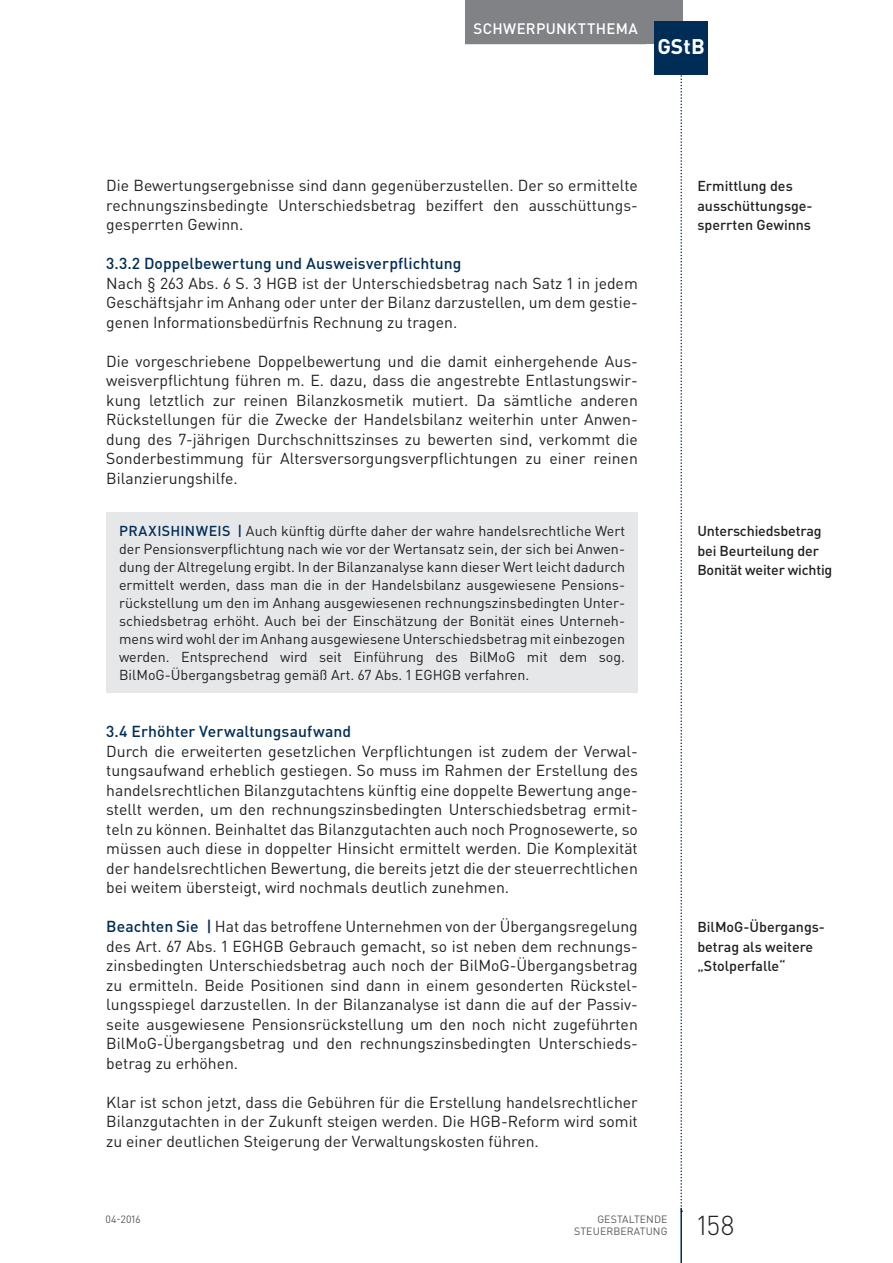
<style>
.page{position:relative;width:893px;height:1263px;background:#fff}
.page>*{position:absolute;margin:0;border:0;box-sizing:border-box;transform-origin:0 0}
.t1{font:300 27px "DIN Pro";color:#231f20}
.t2{font:700 21px "DIN Pro";color:#fff}
.t3{font:15.75px/19.5px "DIN Pro";color:#231f20;text-align:justify}
.t4{font:500 15.75px "DIN Pro";letter-spacing:.005em;color:#002d56}
.t5{font:500 15px "DIN Pro";letter-spacing:.02em;color:#fff}
.t6{font:14.25px/18px "DIN Pro";color:#231f20;text-align:justify}
.t7{font:500 14.25px/19.5px "DIN Pro";color:#231f20}
.t8{font:10.5px/12.8px "DIN Pro";letter-spacing:.01em;color:#57585a;text-align:right}
.s1{font-weight:500;color:#002d56}
</style>
<div class="page">
<svg style="left:680px;top:74px;width:2px;height:1134px"></svg>
<div style="left:638px;top:0;width:44px;height:44px;background:#808285"></div>
<hr style="left:680px;top:1208px;width:2px;height:55px;background:#002d56">
<div style="left:465px;top:0;width:181px;height:44px;background:#808285"></div>
<div style="left:655px;top:21px;width:53px;height:53px;background:#002d56"></div>
<div style="left:106px;top:512px;width:532px;height:180px;background:#e6e7e9"></div>
<p class="t5" style="left:473px;top:18px;width:166px">Schwerpun ktthema</p>
<h2 class="t2" style="left:657px;top:32px;width:49px">GStB</h2>
<p class="t3" style="left:106px;top:175px;width:533px;text-align:left">Die Bewertungsergebnisse sind dann gegenüberzustellen. Der so ermittelte rechnungszinsbedingte Unterschiedsbetrag beziffert den ausschüttungs&shy;gesperrten Gewinn.</p>
<p class="t4" style="left:106px;top:253px;width:357px">3.3.2 Doppelbewertung und Ausweisverpflichtung</p>
<p class="t3" style="left:106px;top:273px;width:533px">Nach § 263 Abs. 6 S. 3 HGB ist der Unterschiedsbetrag nach Satz 1 in jedem Geschäftsjahr im Anhang oder unter der Bilanz darzustellen, um dem gestie&shy;genen Informationsbedürfnis Rechnung zu tragen.</p>
<p class="t3" style="left:106px;top:351px;width:533px">Die vorgeschriebene Doppelbewertung und die damit einhergehende Aus&shy;weisverpflichtung führen m. E. dazu, dass die angestrebte Entlastungswir&shy;kung letztlich zur reinen Bilanzkosmetik mutiert. Da sämtliche anderen Rückstellungen für die Zwecke der Handelsbilanz weiterhin unter Anwen&shy;dung des 7-jährigen Durchschnittszinses zu bewerten sind, verkommt die Sonderbestimmung für Altersversorgungsverpflichtungen zu einer reinen Bilanzierungshilfe.</p>
<p class="t6" style="left:119px;top:521px;width:508px"><span class="s1">PRAXISH INWEIS |</span> Auch künftig dürfte daher der wahre handelsrechtliche Wert der Pensionsverpflichtung nach wie vor der Wertansatz sein, der sich bei Anwen&shy;dung der Altregelung ergibt. In der Bilanzanalyse kann dieser Wert leicht dadurch ermittelt werden, dass man die in der Handelsbilanz ausgewiesene Pensions&shy;rückstellung um den im Anhang ausgewiesenen rechnungszinsbedingten Unter&shy;schiedsbetrag erhöht. Auch bei der Einschätzung der Bonität eines Unterneh&shy;mens wird wohl der im Anhang ausgewiesene Unterschiedsbetrag mit einbezogen werden. Entsprechend wird seit Einführung des BilMoG mit dem sog.<br>BilMoG-Übergangsbetrag gemäß Art. 67 Abs. 1 EGHGB verfahren.</p>
<p class="t4" style="left:106px;top:721px;width:246px">3.4 Erhöhter Verwaltungsaufwand</p>
<p class="t3" style="left:106px;top:741px;width:533px">Durch die erweiterten gesetzlichen Verpflichtungen ist zudem der Verwal&shy;tungsaufwand erheblich gestiegen. So muss im Rahmen der Erstellung des handelsrechtlichen Bilanzgutachtens künftig eine doppelte Bewertung ange&shy;stellt werden, um den rechnungszinsbedingten Unterschiedsbetrag ermit&shy;teln zu können. Beinhaltet das Bilanzgutachten auch noch Prognosewerte, so müssen auch diese in doppelter Hinsicht ermittelt werden. Die Komplexität der handelsrechtlichen Bewertung, die bereits jetzt die der steuerrechtlichen bei weitem übersteigt, wird nochmals deutlich zunehmen.</p>
<p class="t3" style="left:106px;top:916px;width:533px;text-align:left"><span class="s1">Beachten Sie |</span> Hat das betroffene Unternehmen von der Übergangsregelung des Art. 67 Abs. 1 EGHGB Gebrauch gemacht, so ist neben dem rechnungs&shy;zinsbedingten Unterschiedsbetrag auch noch der BilMoG-Übergangsbetrag zu ermitteln. Beide Positionen sind dann in einem gesonderten Rückstel&shy;lungsspiegel darzustellen. In der Bilanzanalyse ist dann die auf der Passiv&shy;seite ausgewiesene Pensionsrückstellung um den noch nicht zugeführten BilMoG-Übergangsbetrag und den rechnungszinsbedingten Unterschieds&shy;betrag zu erhöhen.</p>
<p class="t3" style="left:106px;top:1092px;width:533px">Klar ist schon jetzt, dass die Gebühren für die Erstellung handelsrechtlicher Bilanzgutachten in der Zukunft steigen werden. Die HGB-Reform wird somit zu einer deutlichen Steigerung der Verwaltungskosten führen.</p>
<p class="t7" style="left:697px;top:176px;width:117px">Ermittlung des ausschüttungsge&shy;sperrten Gewinns</p>
<p class="t7" style="left:697px;top:521px;width:137px">U nterschiedsbetrag bei Beurteilung der<br>Bonität weiter wichtig</p>
<p class="t7" style="left:697px;top:917px;width:129px">BilMoG-Übergangs&shy;betrag als weitere „Stolperfalle“</p>
<p class="t8" style="left:106px;top:1212px;width:37px">04-2016</p>
<p class="t8" style="left:574px;top:1212px;width:95px">GESTALTENDE<br>STEUERBERATUNG</p>
<h1 class="t1" style="left:697px;top:1207px;width:39px">158</h1>
</div>
